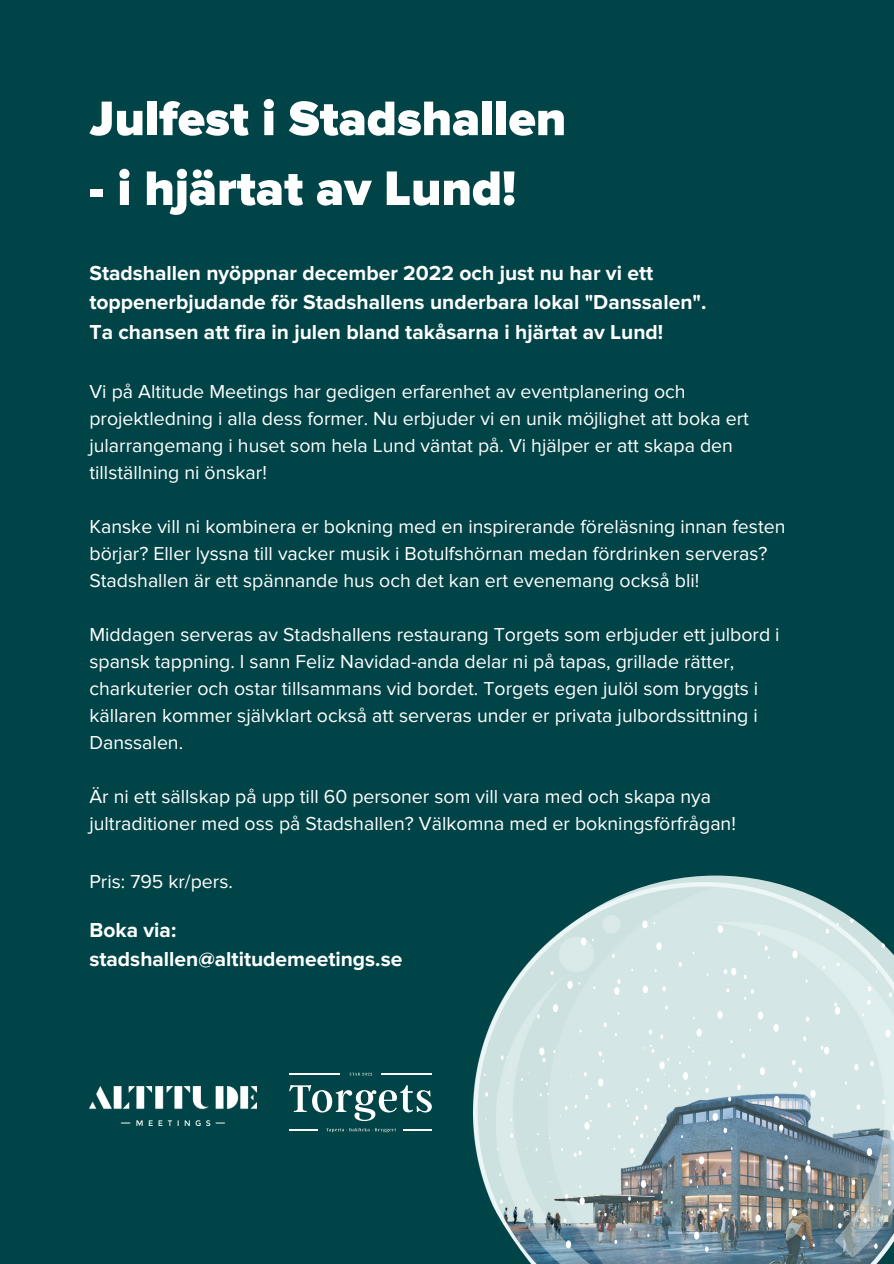
<style>
.page{position:relative;width:894px;height:1264px;background:#fff}
.page>*{position:absolute;margin:0;border:0;box-sizing:border-box;transform-origin:0 0}
.t1{font:900 50.25px "Proxima Nova";color:#fff}
.t2{font:700 21px/29.2px "Proxima Nova";color:#fff}
.t3{font:19.5px/27px "Proxima Nova";color:#fff}
</style>
<div class="page">
<div style="left:0;top:0;width:893px;height:1263px;background:#004447"></div>
<img style="left:89px;top:1086px;width:167px;height:39px">
<svg style="left:289px;top:1129px;width:29px;height:1px"></svg>
<hr style="left:289px;top:1073px;width:51px;height:1px;background:#fff">
<svg style="left:349px;top:1072px;width:23px;height:3px"></svg>
<svg style="left:326px;top:1128px;width:69px;height:4px"></svg>
<hr style="left:381px;top:1073px;width:51px;height:1px;background:#fff">
<svg style="left:403px;top:1129px;width:29px;height:1px"></svg>
<svg style="left:289px;top:1085px;width:142px;height:35px"></svg>
<img style="left:473px;top:882px;width:420px;height:381px">
<svg style="left:704px;top:1246px;width:4px;height:5px"></svg>
<svg style="left:791px;top:1208px;width:5px;height:8px"></svg>
<svg style="left:709px;top:1215px;width:3px;height:5px"></svg>
<svg style="left:536px;top:1014px;width:3px;height:4px"></svg>
<svg style="left:682px;top:1071px;width:6px;height:8px"></svg>
<div style="left:642px;top:985px;width:5px;height:8px;background:#fff;border-radius:50%"></div>
<svg style="left:603px;top:1022px;width:3px;height:5px"></svg>
<div style="left:584px;top:1121px;width:5px;height:8px;background:#fff;border-radius:50%"></div>
<svg style="left:779px;top:1124px;width:4px;height:6px"></svg>
<svg style="left:723px;top:1127px;width:3px;height:6px"></svg>
<svg style="left:648px;top:1029px;width:4px;height:5px"></svg>
<svg style="left:856px;top:1104px;width:3px;height:5px"></svg>
<svg style="left:810px;top:1089px;width:5px;height:8px"></svg>
<svg style="left:727px;top:1096px;width:4px;height:5px"></svg>
<svg style="left:567px;top:980px;width:5px;height:8px"></svg>
<div style="left:539px;top:1047px;width:5px;height:8px;background:#fff;border-radius:50%"></div>
<div style="left:717px;top:1010px;width:5px;height:8px;background:#fff;border-radius:50%"></div>
<svg style="left:640px;top:1179px;width:6px;height:8px"></svg>
<svg style="left:779px;top:1186px;width:4px;height:5px"></svg>
<div style="left:755px;top:1214px;width:5px;height:8px;background:#fff;border-radius:50%"></div>
<svg style="left:705px;top:1087px;width:3px;height:5px"></svg>
<svg style="left:784px;top:1155px;width:3px;height:4px"></svg>
<svg style="left:611px;top:953px;width:3px;height:5px"></svg>
<div style="left:717px;top:925px;width:5px;height:8px;background:#fff;border-radius:50%"></div>
<svg style="left:726px;top:988px;width:3px;height:4px"></svg>
<svg style="left:678px;top:962px;width:3px;height:4px"></svg>
<svg style="left:881px;top:1099px;width:4px;height:5px"></svg>
<div style="left:659px;top:1061px;width:5px;height:8px;background:#fff;border-radius:50%"></div>
<svg style="left:773px;top:1095px;width:6px;height:8px"></svg>
<svg style="left:723px;top:969px;width:4px;height:5px"></svg>
<svg style="left:707px;top:1060px;width:3px;height:4px"></svg>
<svg style="left:660px;top:1034px;width:3px;height:5px"></svg>
<svg style="left:642px;top:920px;width:5px;height:8px"></svg>
<div style="left:614px;top:987px;width:5px;height:8px;background:#fff;border-radius:50%"></div>
<svg style="left:767px;top:1221px;width:4px;height:6px"></svg>
<svg style="left:718px;top:1203px;width:4px;height:5px"></svg>
<div style="left:694px;top:1231px;width:5px;height:8px;background:#fff;border-radius:50%"></div>
<svg style="left:722px;top:1172px;width:4px;height:4px"></svg>
<svg style="left:550px;top:970px;width:3px;height:5px"></svg>
<div style="left:696px;top:1028px;width:5px;height:8px;background:#fff;border-radius:50%"></div>
<div style="left:656px;top:942px;width:5px;height:8px;background:#fff;border-radius:50%"></div>
<svg style="left:617px;top:979px;width:3px;height:4px"></svg>
<svg style="left:820px;top:1116px;width:3px;height:5px"></svg>
<div style="left:598px;top:1078px;width:5px;height:8px;background:#fff;border-radius:50%"></div>
<svg style="left:792px;top:1081px;width:4px;height:6px"></svg>
<svg style="left:737px;top:1084px;width:3px;height:5px"></svg>
<svg style="left:667px;top:1084px;width:9px;height:7px"></svg>
<svg style="left:662px;top:986px;width:3px;height:5px"></svg>
<svg style="left:581px;top:937px;width:5px;height:8px"></svg>
<div style="left:552px;top:1004px;width:6px;height:8px;background:#fff;border-radius:50%"></div>
<div style="left:730px;top:967px;width:6px;height:8px;background:#fff;border-radius:50%"></div>
<svg style="left:689px;top:1179px;width:8px;height:8px"></svg>
<svg style="left:625px;top:1181px;width:3px;height:4px"></svg>
<svg style="left:649px;top:1045px;width:5px;height:7px"></svg>
<svg style="left:635px;top:1077px;width:14px;height:16px"></svg>
<svg style="left:685px;top:1087px;width:5px;height:8px"></svg>
<svg style="left:585px;top:1088px;width:7px;height:11px"></svg>
<svg style="left:542px;top:1057px;width:3px;height:5px"></svg>
<svg style="left:695px;top:1156px;width:9px;height:13px"></svg>
<svg style="left:639px;top:1133px;width:9px;height:5px"></svg>
<svg style="left:630px;top:1148px;width:5px;height:9px"></svg>
<svg style="left:510px;top:1133px;width:3px;height:4px"></svg>
<svg style="left:706px;top:1112px;width:11px;height:9px"></svg>
<svg style="left:573px;top:1150px;width:8px;height:6px"></svg>
<svg style="left:654px;top:1123px;width:9px;height:8px"></svg>
<svg style="left:625px;top:1099px;width:22px;height:26px"></svg>
<svg style="left:560px;top:1105px;width:7px;height:11px"></svg>
<svg style="left:688px;top:1045px;width:5px;height:7px"></svg>
<svg style="left:500px;top:1055px;width:7px;height:4px"></svg>
<svg style="left:485px;top:1092px;width:3px;height:4px"></svg>
<svg style="left:607px;top:1103px;width:3px;height:4px"></svg>
<svg style="left:583px;top:1071px;width:3px;height:5px"></svg>
<svg style="left:598px;top:1051px;width:6px;height:11px"></svg>
<img style="left:473px;top:1193px;width:188px;height:70px">
<img style="left:802px;top:1141px;width:91px;height:122px">
<svg style="left:741px;top:877px;width:152px;height:195px;background:#b9d1d0"></svg>
<h1 class="t1" style="left:89px;top:89px;width:478px">Julfest i Stadshallen</h1>
<h1 class="t1" style="left:89px;top:159px;width:428px">- i hjärtat av Lund!</h1>
<p class="t2" style="left:89px;top:259px;width:618px">Stadshallen nyöppnar december 2022 och just nu har vi ett toppenerbjudande för Stadshallens underbara lokal "Danssalen".<br>Ta chansen att fira in julen bland takåsarna i hjärtat av Lund!</p>
<p class="t3" style="left:89px;top:378px;width:660px">Vi på Altitude Meetings har gedigen erfarenhet av eventplanering och projektledning i alla dess former. Nu erbjuder vi en unik möjlighet att boka ert jularrangemang i huset som hela Lund väntat på. Vi hjälper er att skapa den tillställning ni önskar!</p>
<p class="t3" style="left:89px;top:513px;width:697px">Kanske vill ni kombinera er bokning med en inspirerande föreläsning innan festen börjar? Eller lyssna till vacker musik i Botulfshörnan medan fördrinken serveras?<br>Stadshallen är ett spännande hus och det kan ert evenemang också bli!</p>
<p class="t3" style="left:89px;top:621px;width:691px">Middagen serveras av Stadshallens restaurang Torgets som erbjuder ett julbord i spansk tappning. I sann Feliz Navidad-anda delar ni på tapas, grillade rätter, charkuterier och ostar tillsammans vid bordet. Torgets egen julöl som bryggts i källaren kommer självklart också att serveras under er privata julbordssittning i Danssalen.</p>
<p class="t3" style="left:89px;top:783px;width:647px">Är ni ett sällskap på upp till 60 personer som vill vara med och skapa nya jultraditioner med oss på Stadshallen? Välkomna med er bokningsförfrågan!</p>
<p class="t3" style="left:89px;top:868px;width:145px">Pris: 795 kr/pers.</p>
<p class="t2" style="left:89px;top:915px;width:314px">Boka via: stadshallen@altitudemeetings.se</p>
</div>
